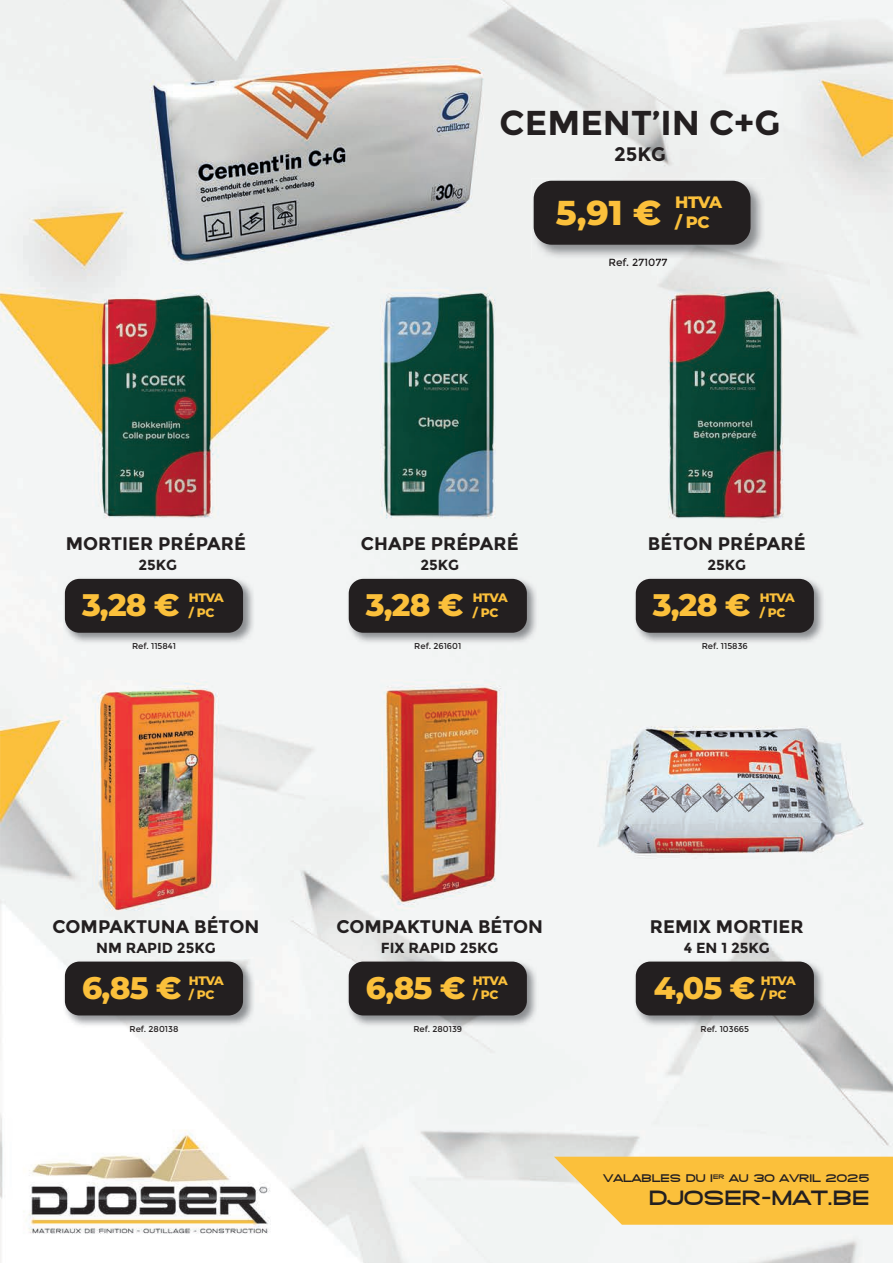
<style>
.page{position:relative;width:893px;height:1263px;background:#fff}
.page>*{position:absolute;margin:0;border:0;box-sizing:border-box;transform-origin:0 0}
.t1{font:700 34.5px "Montserrat";color:#231f20}
.t2{font:800 34.5px "Montserrat";color:#fbc03b}
.t3{font:800 31.2px "Montserrat";letter-spacing:-.03em;color:#fbc03b}
.t4{font:800 21px "SF Grandezza";color:#231f20}
.t5{font:700 19.5px "Montserrat";color:#231f20}
.t6{font:700 18.15px "Montserrat";color:#231f20}
.t7{font:800 16.5px/19.5px "Montserrat";letter-spacing:-.04em;color:#fbc03b}
.t8{font:700 14.55px "Montserrat";color:#231f20}
.t9{font:800 12.3px/14.2px "Montserrat";letter-spacing:-.04em;color:#fbc03b}
.t10{font:800 11.25px "SF Grandezza";color:#231f20}
.t11{font:10.5px "Montserrat";color:#231f20}
.t12{font:8.55px "Montserrat";color:#231f20}
</style>
<div class="page">
<img style="left:0;top:0;width:893px;height:1263px">
<img style="left:531px;top:178px;width:234px;height:81px">
<img style="left:609px;top:258px;width:58px;height:1px">
<div style="left:534px;top:181px;width:216px;height:64px;background:#231f20;border-radius:18px"></div>
<img style="left:63px;top:577px;width:192px;height:67px">
<div style="left:65px;top:579px;width:178px;height:54px;background:#231f20;border-radius:15px"></div>
<img style="left:347px;top:577px;width:192px;height:67px">
<div style="left:349px;top:579px;width:178px;height:54px;background:#231f20;border-radius:15px"></div>
<img style="left:634px;top:577px;width:192px;height:67px">
<div style="left:636px;top:579px;width:178px;height:54px;background:#231f20;border-radius:15px"></div>
<img style="left:63px;top:960px;width:192px;height:67px">
<div style="left:65px;top:961px;width:178px;height:54px;background:#231f20;border-radius:15px"></div>
<img style="left:347px;top:960px;width:192px;height:67px">
<div style="left:349px;top:961px;width:178px;height:54px;background:#231f20;border-radius:15px"></div>
<img style="left:634px;top:960px;width:192px;height:67px">
<div style="left:636px;top:961px;width:178px;height:54px;background:#231f20;border-radius:15px"></div>
<svg style="left:554px;top:1157px;width:339px;height:68px;background:#f9c54e"></svg>
<h1 class="t1" style="left:500px;top:103px;width:282px">CEMENT’IN C+G</h1>
<p class="t5" style="left:614px;top:142px;width:53px">25KG</p>
<h1 class="t2" style="left:556px;top:187px;width:107px">5,91 €</h1>
<p class="t7" style="left:675px;top:192px;width:48px">HTVA / PC</p>
<p class="t11" style="left:608px;top:256px;width:60px">Ref. 271077</p>
<p class="t6" style="left:66px;top:533px;width:182px">MORTIER PRÉPARÉ</p>
<p class="t8" style="left:138px;top:556px;width:40px">25KG</p>
<p class="t6" style="left:361px;top:533px;width:159px">CHAPE PRÉPARÉ</p>
<p class="t8" style="left:420px;top:556px;width:40px">25KG</p>
<p class="t6" style="left:648px;top:533px;width:159px">BÉTON PRÉPARÉ</p>
<p class="t8" style="left:707px;top:556px;width:40px">25KG</p>
<h2 class="t3" style="left:82px;top:582px;width:99px">3,28 €</h2>
<p class="t9" style="left:189px;top:590px;width:36px">HTVA / PC</p>
<h2 class="t3" style="left:366px;top:582px;width:99px">3,28 €</h2>
<p class="t9" style="left:473px;top:590px;width:36px">HTVA / PC</p>
<h2 class="t3" style="left:653px;top:582px;width:99px">3,28 €</h2>
<p class="t9" style="left:760px;top:590px;width:36px">HTVA / PC</p>
<p class="t12" style="left:132px;top:641px;width:45px">Ref. 115841</p>
<p class="t12" style="left:414px;top:641px;width:49px">Ref. 261601</p>
<p class="t12" style="left:702px;top:641px;width:48px">Ref. 115836</p>
<p class="t6" style="left:53px;top:916px;width:208px">COMPAKTUNA BÉTON</p>
<p class="t8" style="left:96px;top:939px;width:121px">NM RAPID 25KG</p>
<p class="t6" style="left:336px;top:916px;width:208px">COMPAKTUNA BÉTON</p>
<p class="t8" style="left:381px;top:939px;width:119px">FIX RAPID 25KG</p>
<p class="t6" style="left:650px;top:916px;width:155px">REMIX MORTIER</p>
<p class="t8" style="left:684px;top:939px;width:88px">4 EN 1 25KG</p>
<h2 class="t3" style="left:82px;top:965px;width:101px">6,85 €</h2>
<p class="t9" style="left:189px;top:973px;width:36px">HTVA / PC</p>
<h2 class="t3" style="left:366px;top:965px;width:101px">6,85 €</h2>
<p class="t9" style="left:473px;top:973px;width:36px">HTVA / PC</p>
<h2 class="t3" style="left:654px;top:965px;width:103px">4,05 €</h2>
<p class="t9" style="left:761px;top:973px;width:36px">HTVA / PC</p>
<p class="t12" style="left:129px;top:1024px;width:50px">Ref. 280138</p>
<p class="t12" style="left:413px;top:1024px;width:50px">Ref. 280139</p>
<p class="t12" style="left:700px;top:1024px;width:50px">Ref. 103665</p>
<p class="t10" style="left:604px;top:1171px;width:268px">VALABLES DU 1<sup>ER</sup> AU 30 AVRIL 2025</p>
<p class="t4" style="left:649px;top:1184px;width:222px">DJOSER-MAT.BE</p>
</div>
